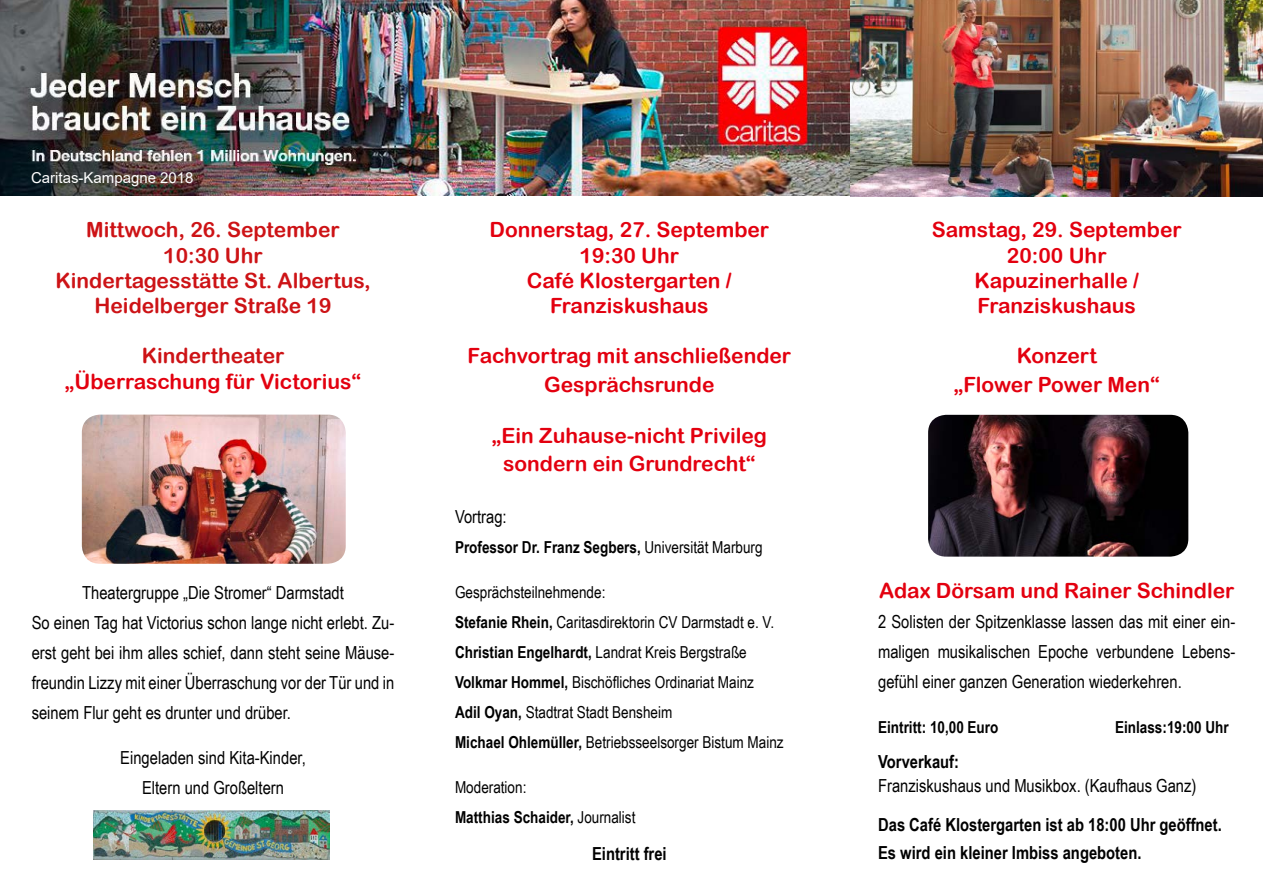
<style>
.page{position:relative;width:1263px;height:893px;background:#fff}
.page>*{position:absolute;margin:0;border:0;box-sizing:border-box;transform-origin:0 0}
.t1{font:21px/25.2px "Arial Rounded MT Bold";color:#e3000f;text-align:center}
.t2{font:21px/25.2px "Arial Rounded MT Bold";color:#cd1316;text-align:center}
.t3{font:18px/30px "Arial Narrow";color:#000;text-align:justify}
.t4{font:700 18px/28.5px "Arial Narrow";color:#000}
.t5{font:16.5px/30px "Arial Narrow";color:#000}
.t6{font:700 16.5px "Arial Narrow";color:#000}
.t7{font:15px "Arial";color:#fff}
.s1{font-weight:400}
.s2{font-weight:700}
</style>
<div class="page">
<img style="left:0;top:0;width:851px;height:196px">
<img style="left:851px;top:0;width:412px;height:196px">
<img style="left:82px;top:415px;width:264px;height:149px">
<img style="left:928px;top:415px;width:260px;height:142px">
<img style="left:93px;top:810px;width:237px;height:49px">
<p class="t7" style="left:31px;top:168px;width:164px">Caritas-Kampagne 2018</p>
<p class="t2" style="left:55px;top:217px;width:317px">Mittwoch, 26. September<br>10:30 Uhr<br>Kindertagesstätte St. Albertus,<br>Heidelberger Straße 19</p>
<p class="t2" style="left:142px;top:343px;width:144px">Kindertheater</p>
<p class="t1" style="left:65px;top:368px;width:298px">„Überraschung für Victorius“</p>
<p class="t3" style="left:32px;top:577px;width:364px;text-align:left;text-indent:51px">Theatergruppe „Die Stromer“ Darmstadt<br>So einen Tag hat Victorius schon lange nicht erlebt. Zu&shy;erst geht bei ihm alles schief, dann steht seine Mäuse&shy;freundin Lizzy mit einer Überraschung vor der Tür und in seinem Flur geht es drunter und drüber.</p>
<p class="t3" style="left:120px;top:742px;width:187px;text-align:center">Eingeladen sind Kita-Kinder,<br>Eltern und Großeltern</p>
<p class="t1" style="left:489px;top:217px;width:281px">Donnerstag, 27. September<br>19:30 Uhr<br>Café Klostergarten /<br>Franziskushaus</p>
<p class="t1" style="left:467px;top:341px;width:325px;line-height:28.8px">Fachvortrag mit anschließender<br>Gesprächsrunde</p>
<p class="t1" style="left:492px;top:421px;width:276px;line-height:28.8px">„Ein Zuhause-nicht Privileg sondern ein Grundrecht“</p>
<p class="t3" style="left:455px;top:501px;width:53px">Vortrag:</p>
<p class="t6" style="left:455px;top:535px;width:309px">Professor Dr. Franz Segbers, <span class="s1">Universität Marburg</span></p>
<p class="t5" style="left:455px;top:577px;width:330px">Gesprächsteilnehmende:<br><span class="s2">Stefanie Rhein,</span> Caritasdirektorin CV Darmstadt e. V.<br><span class="s2">Christian Engelhardt,</span> Landrat Kreis Bergstraße <span class="s2">Volkmar Hommel,</span> Bischöfliches Ordinariat Mainz <span class="s2">Adil Oyan,</span> Stadtrat Stadt Bensheim<br><span class="s2">Michael Ohlemüller,</span> Betriebsseelsorger Bistum Mainz</p>
<p class="t5" style="left:455px;top:772px;width:182px">Moderation:<br><span class="s2">Matthias Schaider,</span> Journalist</p>
<p class="t4" style="left:592px;top:838px;width:76px">Eintritt frei</p>
<p class="t1" style="left:932px;top:217px;width:251px">Samstag, 29. September<br>20:00 Uhr<br>Kapuzinerhalle /<br>Franziskushaus</p>
<p class="t1" style="left:954px;top:341px;width:208px;line-height:28.8px">Konzert<br>„Flower Power Men“</p>
<p class="t1" style="left:879px;top:578px;width:357px">Adax Dörsam und Rainer Schindler</p>
<p class="t3" style="left:878px;top:606px;width:359px">2 Solisten der Spitzenklasse lassen das mit einer ein&shy;maligen musikalischen Epoche verbundene Lebens&shy;gefühl einer ganzen Generation wiederkehren.</p>
<p class="t6" style="left:878px;top:715px;width:122px">Eintritt: 10,00 Euro</p>
<p class="t6" style="left:1115px;top:715px;width:115px">Einlass:19:00 Uhr</p>
<p class="t4" style="left:878px;top:746px;width:82px">Vorverkauf:</p>
<p class="t3" style="left:878px;top:770px;width:320px">Franziskushaus und Musikbox. (Kaufhaus Ganz)</p>
<p class="t4" style="left:878px;top:809px;width:345px">Das Café Klostergarten ist ab 18:00 Uhr geöffnet.<br>Es wird ein kleiner Imbiss angeboten.</p>
</div>
